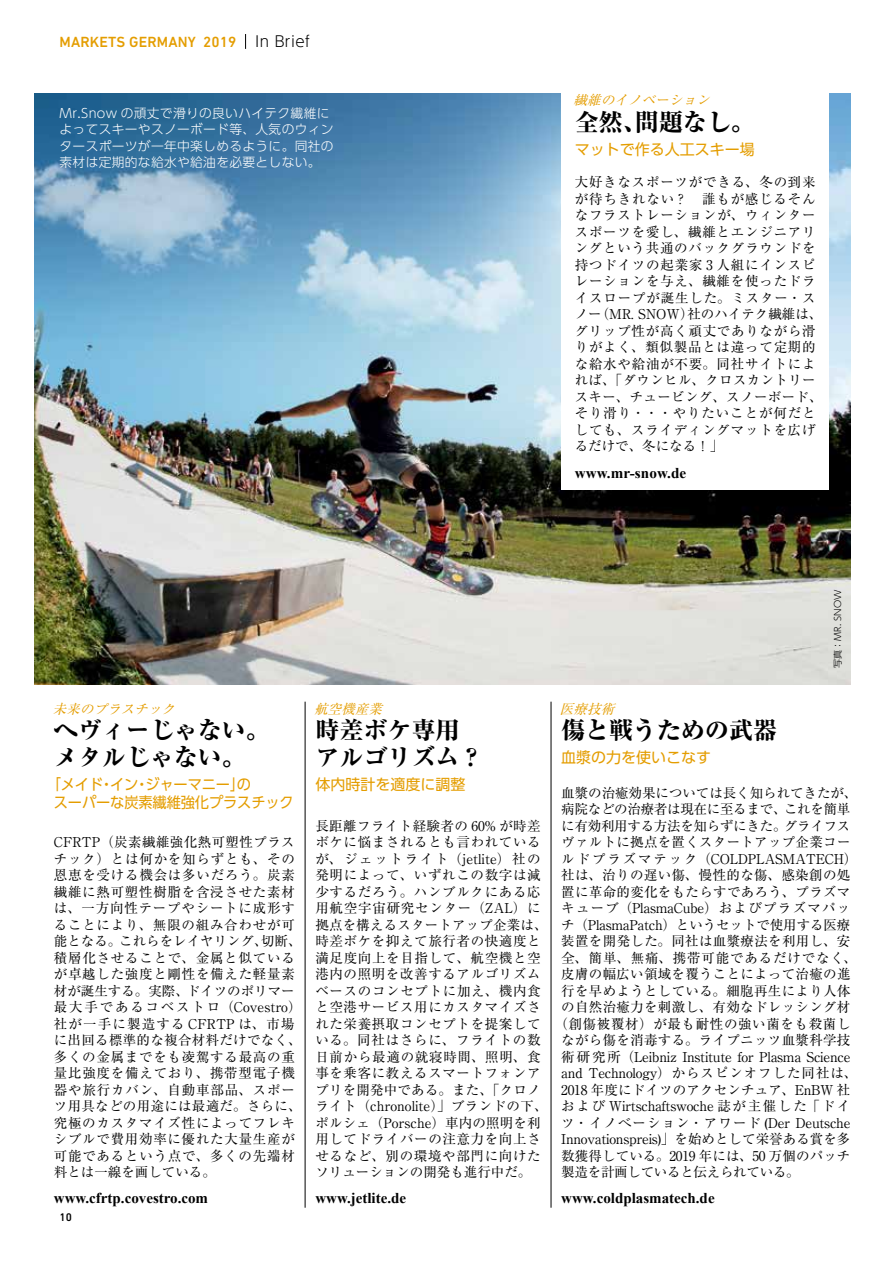
<style>
.page{position:relative;width:893px;height:1263px;background:#fff}
.page>*{position:absolute;margin:0;border:0;box-sizing:border-box;transform-origin:0 0}
.t1{font:800 24px/27px "Ryumin Pro";color:#000}
.t2{font:700 15px "Times New Roman";color:#000}
.t3{font:15px/18px "UD Shin Go Pro";color:#e49d00;scale:.95 1}
.t4{font:15px "UD Shin Go Pro";color:#e49d00}
.t5{font:500 15px "DIN Next LT Pro";letter-spacing:.01em;color:#e49d00}
.t6{font:13.5px/16.5px "Ryumin Pro";letter-spacing:.045em;color:#000}
.t7{font:13.5px "Ryumin Pro";letter-spacing:-.02em;color:#000}
.t8{font:13.5px "Ryumin Pro";letter-spacing:.025em;color:#000}
.t9{font:13.5px "Ryumin Pro";letter-spacing:-.005em;color:#000}
.t10{font:13.5px "Ryumin Pro";letter-spacing:.01em;color:#000}
.t11{font:13.5px "Ryumin Pro";letter-spacing:.02em;color:#000}
.t12{font:italic 13.5px "Ryumin Pro";color:#e49d00}
.t13{font:13.5px "Ryumin Pro";letter-spacing:.095em;color:#000}
.t14{font:300 12.75px/16.5px "UD Shin Go Pro";letter-spacing:.025em;color:#fff}
.t15{font:500 11.25px "DIN Next LT Pro";color:#000}
.t16{font:300 9px "UD Shin Go Pro";color:#000}
.s1{font-family:"UD Shin Go Pro";font-weight:300;color:#000}
</style>
<div class="page">
<svg style="left:245px;top:34px;width:1px;height:15px"></svg>
<img style="left:34px;top:94px;width:816px;height:591px">
<div style="left:561px;top:34px;width:268px;height:455px;background:#fff"></div>
<hr style="left:305px;top:702px;width:1px;height:506px;background:#000">
<hr style="left:551px;top:702px;width:1px;height:506px;background:#000">
<p class="t5" style="left:60px;top:33px;width:252px">MARKETS GERMANY 2019 <span class="s1">In Brief</span></p>
<p class="t14" style="left:60px;top:104px;width:276px">Mr.Snow の頑丈で滑りの良いハイテク繊維によってスキーやスノーボード等、人気のウィンタースポーツが一年中楽しめるように。同社の素材は定期的な給水や給油を必要としない。</p>
<p class="t12" style="left:573px;top:90px;width:143px">繊維のイノベーション</p>
<h1 class="t1" style="left:575px;top:107px;width:181px">全然、問題なし。</h1>
<p class="t4" style="left:575px;top:137px;width:181px">マットで作る人工スキー場</p>
<p class="t6" style="left:575px;top:173px;width:249px">大好きなスポーツができる、冬の到来が待ちきれない？　誰もが感じるそんなフラストレーションが、ウィンタースポーツを愛し、繊維とエンジニアリングという共通のバックグラウンドを持つドイツの起業家 3 人組にインスピレーションを与え、繊維を使ったドライスロープが誕生した。ミスター・スノー（MR. SNOW）社のハイテク繊維は、グリップ性が高く頑丈でありながら滑りがよく、類似製品とは違って定期的な給水や給油が不要。同社サイトによれば、「ダウンヒル、クロスカントリースキー、チュービング、スノーボード、そり滑り・・・やりたいことが何だとしても、スライディングマットを広げるだけで、冬になる！」</p>
<p class="t2" style="left:575px;top:463px;width:113px">www.mr-snow.de</p>
<p class="t12" style="left:52px;top:698px;width:129px">未来のプラスチック</p>
<h1 class="t1" style="left:54px;top:715px;width:218px">へヴィーじゃない。メタルじゃない。</h1>
<p class="t3" style="left:54px;top:774px;width:254px;text-indent:-7px">「メイド・イン・ジャーマニー」の<br>スーパーな炭素繊維強化プラスチック</p>
<p class="t6" style="left:54px;top:833px;width:249px">CFRTP（炭素繊維強化熱可塑性プラスチック）とは何かを知らずとも、その恩恵を受ける機会は多いだろう。炭素繊維に熱可塑性樹脂を含浸させた素材は、一方向性テープやシートに成形することにより、無限の組み合わせが可能となる。これらをレイヤリング、切断、積層化させることで、金属と似ているが卓越した強度と剛性を備えた軽量素材が誕生する。実際、ドイツのポリマー最大手であるコベストロ（Covestro）社が一手に製造する CFRTP は、市場に出回る標準的な複合材料だけでなく、多くの金属までをも凌駕する最高の重量比強度を備えており、携帯型電子機器や旅行カバン、自動車部品、スポーツ用具などの用途には最適だ。さらに、究極のカスタマイズ性によってフレキシブルで費用効率に優れた大量生産が可能であるという点で、多くの先端材料とは一線を画している。</p>
<p class="t2" style="left:54px;top:1187px;width:156px">www.cfrtp.covestro.com</p>
<p class="t15" style="left:60px;top:1211px;width:14px">10</p>
<p class="t12" style="left:314px;top:698px;width:75px">航空機産業</p>
<h1 class="t1" style="left:315px;top:715px;width:169px">時差ボケ専用アルゴリズム？</h1>
<p class="t4" style="left:315px;top:772px;width:151px">体内時計を適度に調整</p>
<p class="t6" style="left:315px;top:816px;width:234px">長距離フライト経験者の 60% が時差ボケに悩まされるとも言われているが、ジェットライト（jetlite）社の発明によって、いずれこの数字は減少するだろう。ハンブルクにある応用航空宇宙研究センター（ZAL）に拠点を構えるスタートアップ企業は、時差ボケを抑えて旅行者の快適度と満足度向上を目指して、航空機と空港内の照明を改善するアルゴリズムベースのコンセプトに加え、機内食と空港サービス用にカスタマイズされた栄養摂取コンセプトを提案している。同社はさらに、フライトの数日前から最適の就寝時間、照明、食事を乗客に教えるスマートフォンアプリを開発中である。また、「クロノライト（chronolite）」ブランドの下、ポルシェ（Porsche）車内の照明を利用してドライバーの注意力を向上させるなど、別の環境や部門に向けたソリューションの開発も進行中だ。</p>
<p class="t2" style="left:315px;top:1187px;width:92px">www.jetlite.de</p>
<p class="t16" style="left:830px;top:668px;width:79px;rotate:-90deg">写真：MR. SNOW</p>
<p class="t12" style="left:560px;top:698px;width:61px">医療技術</p>
<h1 class="t1" style="left:561px;top:715px;width:218px">傷と戦うための武器</h1>
<p class="t4" style="left:561px;top:745px;width:151px">血漿の力を使いこなす</p>
<p class="t9" style="left:561px;top:782px;width:297px">血漿の治癒効果については長く知られてきたが、</p>
<p class="t7" style="left:561px;top:799px;width:291px">病院などの治療者は現在に至るまで、これを簡単</p>
<p class="t7" style="left:561px;top:815px;width:291px">に有効利用する方法を知らずにきた。グライフス</p>
<p class="t11" style="left:561px;top:832px;width:291px">ヴァルトに拠点を置くスタートアップ企業コー</p>
<p class="t7" style="left:561px;top:848px;width:297px">ルドプラズマテック（COLDPLASMATECH）</p>
<p class="t6" style="left:561px;top:866px;width:291px">社は、治りの遅い傷、慢性的な傷、感染創の処</p>
<p class="t8" style="left:561px;top:881px;width:291px">置に革命的変化をもたらすであろう、プラズマ</p>
<p class="t13" style="left:561px;top:897px;width:291px">キューブ（PlasmaCube）およびプラズマパッ</p>
<p class="t9" style="left:561px;top:914px;width:291px">チ（PlasmaPatch）というセットで使用する医療</p>
<p class="t8" style="left:561px;top:930px;width:291px">装置を開発した。同社は血漿療法を利用し、安</p>
<p class="t6" style="left:561px;top:948px;width:297px">全、簡単、無痛、携帯可能であるだけでなく、</p>
<p class="t11" style="left:561px;top:963px;width:291px">皮膚の幅広い領域を覆うことによって治癒の進</p>
<p class="t8" style="left:561px;top:980px;width:291px">行を早めようとしている。細胞再生により人体</p>
<p class="t8" style="left:561px;top:996px;width:291px">の自然治癒力を刺激し、有効なドレッシング材</p>
<p class="t6" style="left:555px;top:1014px;width:297px">（創傷被覆材）が最も耐性の強い菌をも殺菌し</p>
<p class="t8" style="left:561px;top:1029px;width:291px">ながら傷を消毒する。ライプニッツ血漿科学技</p>
<p class="t7" style="left:561px;top:1046px;width:291px">術研究所（Leibniz Institute for Plasma Science</p>
<p class="t8" style="left:561px;top:1062px;width:297px">and Technology）からスピンオフした同社は、</p>
<p class="t10" style="left:561px;top:1079px;width:291px">2018 年度にドイツのアクセンチュア、EnBW 社</p>
<p class="t7" style="left:561px;top:1095px;width:291px">および Wirtschaftswoche 誌が主催した「ドイ</p>
<p class="t6" style="left:561px;top:1113px;width:291px">ツ・イノべーション・アワード (Der Deutsche</p>
<p class="t7" style="left:561px;top:1128px;width:291px">Innovationspreis)」を始めとして栄誉ある賞を多</p>
<p class="t10" style="left:561px;top:1145px;width:291px">数獲得している。2019 年には、50 万個のパッチ</p>
<p class="t7" style="left:561px;top:1161px;width:240px">製造を計画していると伝えられている。</p>
<p class="t2" style="left:561px;top:1187px;width:155px">www.coldplasmatech.de</p>
</div>
